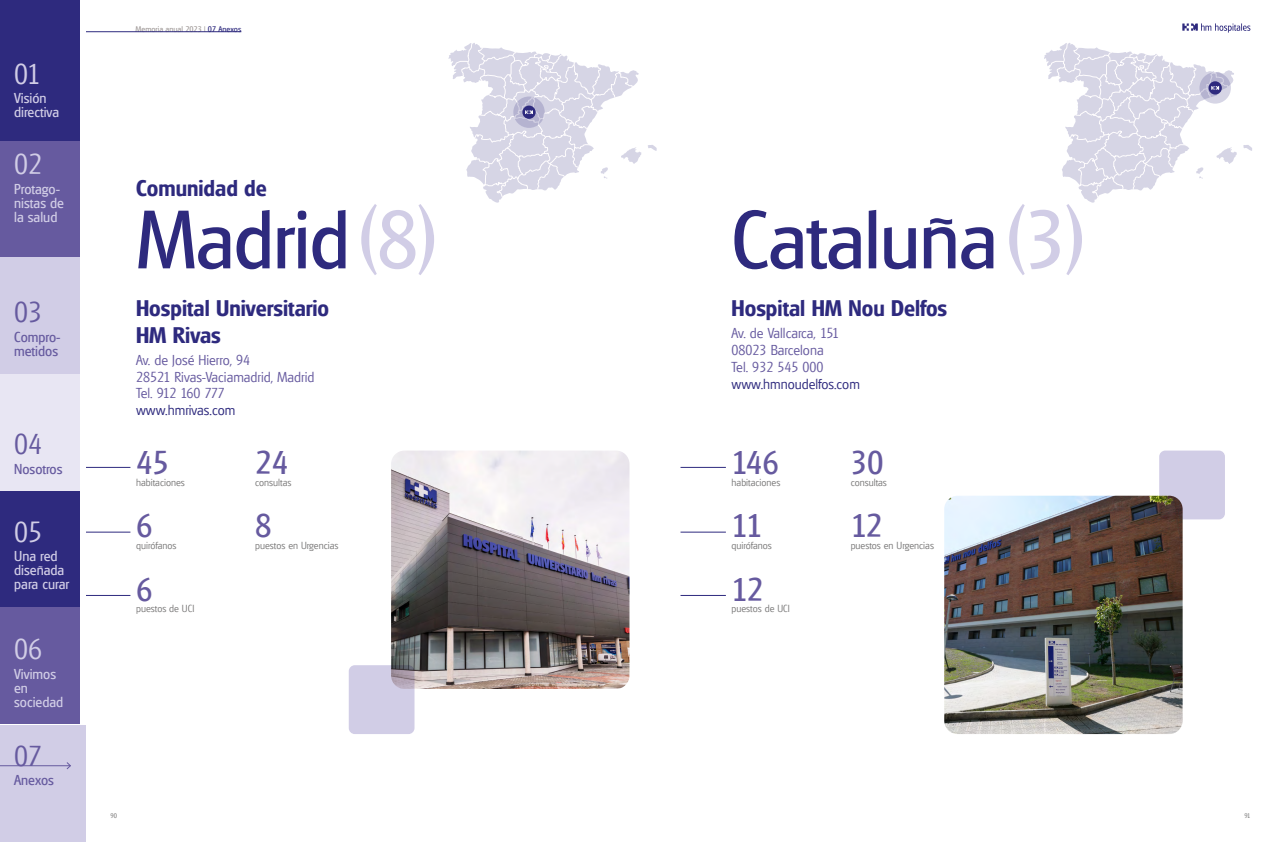
<style>
.page{position:relative;width:1276px;height:842px;background:#fff}
.page>*{position:absolute;margin:0;border:0;box-sizing:border-box;transform-origin:0 0}
.t1{font:80px "Glasgow";letter-spacing:-.01em;color:#2e2a7e}
.t2{font:32px "Glasgow";letter-spacing:-.02em;color:#665a9f}
.t3{font:300 28px "Glasgow";color:#d1cde6}
.t4{font:300 28px "Glasgow";color:#665a9f}
.t5{font:700 22px/26.4px "Glasgow";color:#2e2a7e}
.t6{font:300 14px/16.8px "Glasgow";color:#665a9f}
.t7{font:14px/14px "Glasgow";color:#d1cde6}
.t8{font:300 14px "Glasgow";color:#2e2a7e}
.t9{font:14px/14px "Glasgow";color:#665a9f}
.t10{font:300 10px "Glasgow";color:#7c7b7b}
.t11{font:8px "Glasgow";color:#a19b99}
.t12{font:300 6.5px "Glasgow";color:#706f6f}
.s1{color:#2e2a7e}
.s2{color:#d1cde6}
</style>
<div class="page">
<hr style="left:680px;top:467px;width:46px;height:1px;background:#2e2a7e">
<hr style="left:85px;top:467px;width:45px;height:1px;background:#2e2a7e">
<hr style="left:680px;top:532px;width:46px;height:1px;background:#2e2a7e">
<hr style="left:85px;top:532px;width:45px;height:1px;background:#2e2a7e">
<hr style="left:680px;top:595px;width:46px;height:1px;background:#2e2a7e">
<hr style="left:85px;top:595px;width:45px;height:1px;background:#2e2a7e">
<img style="left:944px;top:496px;width:238px;height:238px">
<div style="left:1159px;top:451px;width:66px;height:68px;background:#d1cde6;border-radius:6px"></div>
<img style="left:391px;top:451px;width:238px;height:238px">
<div style="left:349px;top:665px;width:65px;height:69px;background:#d1cde6;border-radius:6px"></div>
<svg style="left:648px;top:145px;width:8px;height:6px"></svg>
<svg style="left:448px;top:43px;width:193px;height:160px"></svg>
<svg style="left:1243px;top:145px;width:9px;height:6px"></svg>
<svg style="left:1044px;top:43px;width:192px;height:160px"></svg>
<svg style="left:1182px;top:23px;width:68px;height:10px"></svg>
<hr style="left:85px;top:32px;width:156px;height:1px;background:#2e2a7e">
<div style="left:0;top:0;width:85px;height:842px;background:linear-gradient(to right,#fff,#fff)"></div>
<div style="left:0;top:0;width:79px;height:141px;background:#2e2a7e"></div>
<div style="left:0;top:491px;width:79px;height:116px;background:#2e2a7e"></div>
<div style="left:0;top:141px;width:79px;height:117px;background:#665a9f"></div>
<div style="left:0;top:607px;width:79px;height:117px;background:#665a9f"></div>
<div style="left:0;top:258px;width:79px;height:116px;background:#d1cde6"></div>
<div style="left:0;top:725px;width:85px;height:117px;background:#d1cde6"></div>
<div style="left:0;top:374px;width:79px;height:117px;background:#e8e6f3"></div>
<hr style="left:0;top:765px;width:70px;height:1px;background:#665a9f">
<svg style="left:66px;top:762px;width:5px;height:8px"></svg>
<h3 class="t3" style="left:14px;top:57px;width:28px">01</h3>
<h3 class="t7" style="left:14px;top:91px;width:46px">Visión directiva</h3>
<h3 class="t3" style="left:14px;top:148px;width:30px">02</h3>
<h3 class="t7" style="left:14px;top:182px;width:51px">Protago&shy;nistas de la salud</h3>
<h3 class="t4" style="left:14px;top:296px;width:30px">03</h3>
<h3 class="t9" style="left:14px;top:330px;width:48px">Compro&shy;metidos</h3>
<h3 class="t4" style="left:14px;top:427px;width:30px">04</h3>
<h3 class="t9" style="left:14px;top:461px;width:50px">Nosotros</h3>
<h3 class="t3" style="left:14px;top:515px;width:30px">05</h3>
<h3 class="t7" style="left:14px;top:549px;width:57px">Una red diseñada para curar</h3>
<h3 class="t3" style="left:14px;top:632px;width:30px">06</h3>
<h3 class="t7" style="left:14px;top:667px;width:51px">Vivimos en sociedad</h3>
<h3 class="t4" style="left:14px;top:739px;width:30px">07</h3>
<h3 class="t9" style="left:14px;top:773px;width:41px">Anexos</h3>
<p class="t11" style="left:135px;top:24px;width:107px">Memoria anual 2023 | <span class="s1">07 Anexos</span></p>
<h3 class="t5" style="left:136px;top:175px;width:132px">Comunidad de</h3>
<h1 class="t1" style="left:136px;top:191px;width:302px">Madrid<span class="s2">(8)</span></h1>
<h1 class="t1" style="left:731px;top:191px;width:355px">Cataluña<span class="s2">(3)</span></h1>
<h3 class="t5" style="left:136px;top:295px;width:195px">Hospital Universitario<br>HM Rivas</h3>
<h3 class="t5" style="left:731px;top:295px;width:217px">Hospital HM Nou Delfos</h3>
<h3 class="t6" style="left:731px;top:325px;width:109px">Av. de Vallcarca, 151<br>08023 Barcelona<br>Tel. 932 545 000</h3>
<h3 class="t8" style="left:731px;top:375px;width:130px">www.hmnoudelfos.com</h3>
<h3 class="t6" style="left:136px;top:351px;width:180px">Av. de José Hierro, 94<br>28521 Rivas-Vaciamadrid, Madrid<br>Tel. 912 160 777</h3>
<h3 class="t8" style="left:136px;top:402px;width:101px">www.hmrivas.com</h3>
<h2 class="t2" style="left:136px;top:443px;width:34px">45</h2>
<p class="t10" style="left:136px;top:476px;width:50px">habitaciones</p>
<h2 class="t2" style="left:136px;top:506px;width:18px">6</h2>
<p class="t10" style="left:136px;top:540px;width:42px">quirófanos</p>
<h2 class="t2" style="left:136px;top:570px;width:18px">6</h2>
<p class="t10" style="left:136px;top:603px;width:60px">puestos de UCI</p>
<h2 class="t2" style="left:255px;top:443px;width:34px">24</h2>
<p class="t10" style="left:255px;top:476px;width:38px">consultas</p>
<h2 class="t2" style="left:255px;top:506px;width:18px">8</h2>
<p class="t10" style="left:255px;top:540px;width:85px">puestos en Urgencias</p>
<h2 class="t2" style="left:731px;top:443px;width:49px">146</h2>
<p class="t10" style="left:731px;top:476px;width:50px">habitaciones</p>
<h2 class="t2" style="left:731px;top:506px;width:32px">11</h2>
<p class="t10" style="left:731px;top:540px;width:42px">quirófanos</p>
<h2 class="t2" style="left:731px;top:570px;width:33px">12</h2>
<p class="t10" style="left:731px;top:603px;width:60px">puestos de UCI</p>
<h2 class="t2" style="left:850px;top:443px;width:34px">30</h2>
<p class="t10" style="left:850px;top:476px;width:38px">consultas</p>
<h2 class="t2" style="left:850px;top:506px;width:33px">12</h2>
<p class="t10" style="left:850px;top:540px;width:85px">puestos en Urgencias</p>
<p class="t12" style="left:111px;top:812px;width:8px">90</p>
<p class="t12" style="left:1244px;top:812px;width:8px">91</p>
</div>
